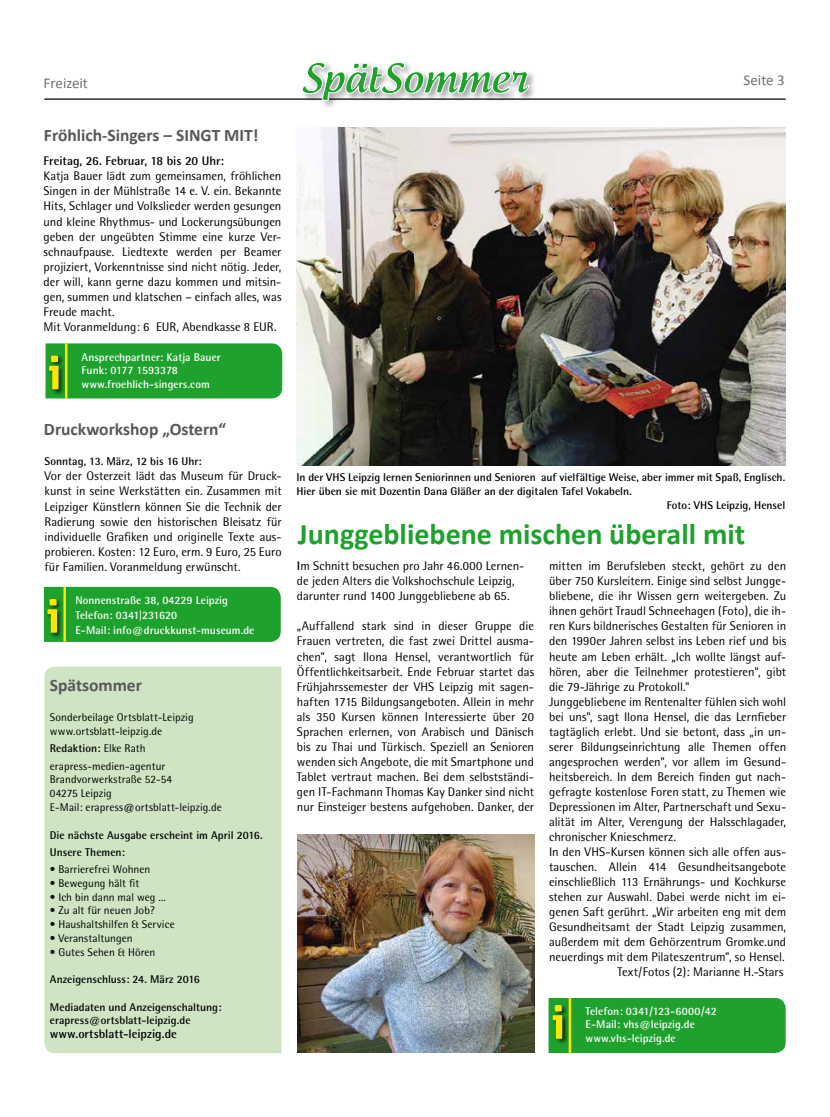
<style>
.page{position:relative;width:830px;height:1117px;background:#fff}
.page>*{position:absolute;margin:0;border:0;box-sizing:border-box;transform-origin:0 0}
.t1{font:700 30px "Calibri";color:#1ea12d}
.t2{font:700 17.5px "Calibri";color:#57585a}
.t3{font:15px "Calibri";color:#707172}
.t4{font:12.5px/15px "Rotis Semi Sans";color:#000}
.t5{font:700 12.5px "Rotis Semi Sans";color:#000}
.t6{font:700 11.25px/17.2px "Rotis Semi Sans";color:#000}
.t7{font:11.25px/13.8px "Rotis Semi Sans";letter-spacing:.005em;color:#000}
.t8{font:700 11.25px/13.8px "Rotis Semi Sans";color:#fff}
.s1{font-weight:700}
</style>
<div class="page">
<hr style="left:44px;top:98px;width:741px;height:2px;background:#000">
<div style="left:300px;top:60px;width:238px;height:50px;background:#000;opacity:.4"></div>
<svg style="left:301px;top:62px;width:229px;height:39px"></svg>
<div style="left:548px;top:998px;width:237px;height:54px;background:#1ea12d"></div>
<hr style="left:568px;top:997px;width:3px;height:55px;background:#ffe500">
<img style="left:296px;top:127px;width:489px;height:338px">
<img style="left:298px;top:834px;width:236px;height:218px">
<div style="left:44px;top:666px;width:237px;height:386px;background:#cfe4c3"></div>
<div style="left:45px;top:343px;width:237px;height:55px;background:#1ea12d"></div>
<hr style="left:65px;top:343px;width:2px;height:55px;background:#ffe500">
<div style="left:44px;top:586px;width:236px;height:55px;background:#1ea12d"></div>
<hr style="left:63px;top:586px;width:3px;height:55px;background:#ffe500">
<p class="t3" style="left:44px;top:74px;width:46px">Freizeit</p>
<p class="t3" style="left:743px;top:71px;width:43px">Seite 3</p>
<h2 class="t2" style="left:44px;top:124px;width:216px">Fröhlich-Singers – SINGT MIT!</h2>
<p class="t5" style="left:44px;top:153px;width:182px">Freitag, 26. Februar, 18 bis 20 Uhr:</p>
<p class="t4" style="left:44px;top:169px;width:239px">Katja Bauer lädt zum gemeinsamen, fröhlichen Singen in der Mühlstraße 14 e. V. ein. Bekannte Hits, Schlager und Volkslieder werden gesungen und kleine Rhythmus- und Lockerungsübungen geben der ungeübten Stimme eine kurze Ver&shy;schnaufpause. Liedtexte werden per Beamer projiziert, Vorkenntnisse sind nicht nötig. Jeder, der will, kann gerne dazu kommen und mitsin&shy;gen, summen und klatschen – einfach alles, was Freude macht.<br>Mit Voranmeldung: 6 EUR, Abendkasse 8 EUR.</p>
<p class="t8" style="left:81px;top:349px;width:141px">Ansprechpartner: Katja Bauer<br>Funk: 0177 1593378 www.froehlich-singers.com</p>
<h2 class="t2" style="left:44px;top:418px;width:183px">Druckworkshop „Ostern“</h2>
<p class="t6" style="left:45px;top:452px;width:158px">Sonntag, 13. März, 12 bis 16 Uhr:</p>
<p class="t4" style="left:45px;top:468px;width:238px;text-align:justify">Vor der Osterzeit lädt das Museum für Druck&shy;kunst in seine Werkstätten ein. Zusammen mit Leipziger Künstlern können Sie die Technik der Radierung sowie den historischen Bleisatz für individuelle Grafiken und originelle Texte aus&shy;probieren. Kosten: 12 Euro, erm. 9 Euro, 25 Euro für Familien. Voranmeldung erwünscht.</p>
<p class="t8" style="left:75px;top:592px;width:180px;line-height:15px">Nonnenstraße 38, 04229 Leipzig<br>Telefon: 0341|231620<br>E-Mail: info@druckkunst-museum.de</p>
<h2 class="t2" style="left:50px;top:674px;width:94px">Spätsommer</h2>
<p class="t7" style="left:50px;top:710px;width:145px">Sonderbeilage Ortsblatt-Leipzig www.ortsblatt-leipzig.de</p>
<p class="t7" style="left:50px;top:739px;width:117px;line-height:17.2px"><span class="s1">Redaktion:</span> Elke Rath erapress-medien-agentur</p>
<p class="t7" style="left:50px;top:772px;width:173px">Brandvorwerkstraße 52-54<br>04275 Leipzig<br>E-Mail: erapress@ortsblatt-leipzig.de</p>
<p class="t6" style="left:50px;top:825px;width:214px">Die nächste Ausgabe erscheint im April 2016.<br>Unsere Themen:</p>
<p class="t7" style="left:50px;top:862px;width:102px">• Barrierefrei Wohnen</p>
<p class="t7" style="left:50px;top:875px;width:91px">• Bewegung hält fit</p>
<p class="t7" style="left:50px;top:889px;width:117px">• Ich bin dann mal weg ...</p>
<p class="t7" style="left:50px;top:903px;width:106px">• Zu alt für neuen Job?</p>
<p class="t7" style="left:50px;top:917px;width:126px">• Haushaltshilfen &amp; Service</p>
<p class="t7" style="left:50px;top:930px;width:84px">• Veranstaltungen</p>
<p class="t7" style="left:50px;top:944px;width:107px">• Gutes Sehen &amp; Hören</p>
<p class="t6" style="left:50px;top:970px;width:152px">Anzeigenschluss: 24. März 2016</p>
<p class="t6" style="left:50px;top:999px;width:173px;line-height:13.8px">Mediadaten und Anzeigenschaltung: erapress@ortsblatt-leipzig.de</p>
<p class="t5" style="left:50px;top:1026px;width:128px">www.ortsblatt-leipzig.de</p>
<p class="t6" style="left:296px;top:468px;width:490px">In der VHS Leipzig lernen Seniorinnen und Senioren auf vielfältige Weise, aber immer mit Spaß, Englisch.</p>
<p class="t6" style="left:296px;top:482px;width:337px">Hier üben sie mit Dozentin Dana Gläßer an der digitalen Tafel Vokabeln.</p>
<p class="t6" style="left:666px;top:496px;width:120px">Foto: VHS Leipzig, Hensel</p>
<h1 class="t1" style="left:298px;top:514px;width:448px">Junggebliebene mischen überall mit</h1>
<p class="t4" style="left:297px;top:558px;width:229px"><span class="s1">I</span>m Schnitt besuchen pro Jahr 46.000 Lernen&shy;de jeden Alters die Volkshochschule Leipzig, darunter rund 1400 Junggebliebene ab 65.</p>
<p class="t4" style="left:297px;top:618px;width:238px;text-align:justify">„Auffallend stark sind in dieser Gruppe die Frauen vertreten, die fast zwei Drittel ausma&shy;chen", sagt Ilona Hensel, verantwortlich für Öffentlichkeitsarbeit. Ende Februar startet das Frühjahrssemester der VHS Leipzig mit sagen&shy;haften 1715 Bildungsangeboten. Allein in mehr als 350 Kursen können Interessierte über 20<br>Sprachen erlernen, von Arabisch und Dänisch bis zu Thai und Türkisch. Speziell an Senioren wenden sich Angebote, die mit Smartphone und Tablet vertraut machen. Bei dem selbstständi&shy;gen IT-Fachmann Thomas Kay Danker sind nicht nur Einsteiger bestens aufgehoben. Danker, der</p>
<p class="t4" style="left:549px;top:558px;width:238px">mitten im Berufsleben steckt, gehört zu den</p>
<p class="t4" style="left:549px;top:573px;width:238px">über 750 Kursleitern. Einige sind selbst Jungge-</p>
<p class="t4" style="left:549px;top:588px;width:238px">bliebene, die ihr Wissen gern weitergeben. Zu</p>
<p class="t4" style="left:549px;top:603px;width:238px">ihnen gehört Traudl Schneehagen (Foto), die ih-</p>
<p class="t4" style="left:549px;top:618px;width:238px">ren Kurs bildnerisches Gestalten für Senioren in</p>
<p class="t4" style="left:549px;top:633px;width:238px">den 1990er Jahren selbst ins Leben rief und bis</p>
<p class="t4" style="left:549px;top:648px;width:238px">heute am Leben erhält. „Ich wollte längst auf-</p>
<p class="t4" style="left:549px;top:663px;width:238px">hören, aber die Teilnehmer protestieren", gibt</p>
<p class="t4" style="left:549px;top:678px;width:142px">die 79-Jährige zu Protokoll."</p>
<p class="t4" style="left:549px;top:693px;width:238px">Junggebliebene im Rentenalter fühlen sich wohl</p>
<p class="t4" style="left:549px;top:708px;width:238px">bei uns", sagt Ilona Hensel, die das Lernfieber</p>
<p class="t4" style="left:549px;top:723px;width:238px">tagtäglich erlebt. Und sie betont, dass „in un-</p>
<p class="t4" style="left:549px;top:738px;width:238px">serer Bildungseinrichtung alle Themen offen</p>
<p class="t4" style="left:549px;top:753px;width:238px">angesprochen werden", vor allem im Gesund-</p>
<p class="t4" style="left:549px;top:768px;width:238px">heitsbereich. In dem Bereich finden gut nach-</p>
<p class="t4" style="left:549px;top:783px;width:238px">gefragte kostenlose Foren statt, zu Themen wie</p>
<p class="t4" style="left:549px;top:798px;width:238px">Depressionen im Alter, Partnerschaft und Sexu-</p>
<p class="t4" style="left:549px;top:813px;width:238px">alität im Alter, Verengung der Halsschlagader,</p>
<p class="t4" style="left:549px;top:828px;width:128px">chronischer Knieschmerz.</p>
<p class="t4" style="left:549px;top:843px;width:238px">In den VHS-Kursen können sich alle offen aus-</p>
<p class="t4" style="left:549px;top:858px;width:238px">tauschen. Allein 414 Gesundheitsangebote</p>
<p class="t4" style="left:549px;top:873px;width:238px">einschließlich 113 Ernährungs- und Kochkurse</p>
<p class="t4" style="left:549px;top:888px;width:238px">stehen zur Auswahl. Dabei werde nicht im ei-</p>
<p class="t4" style="left:549px;top:903px;width:238px">genen Saft gerührt. „Wir arbeiten eng mit dem</p>
<p class="t4" style="left:549px;top:918px;width:238px">Gesundheitsamt der Stadt Leipzig zusammen,</p>
<p class="t4" style="left:549px;top:933px;width:238px">außerdem mit dem Gehörzentrum Gromke.und</p>
<p class="t4" style="left:549px;top:948px;width:237px">neuerdings mit dem Pilateszentrum", so Hensel.</p>
<p class="t4" style="left:617px;top:963px;width:167px">Text/Fotos (2): Marianne H.-Stars</p>
<p class="t8" style="left:585px;top:1003px;width:133px">Telefon: 0341/123-6000/42<br>E-Mail: vhs@leipzig.de www.vhs-leipzig.de</p>
</div>
